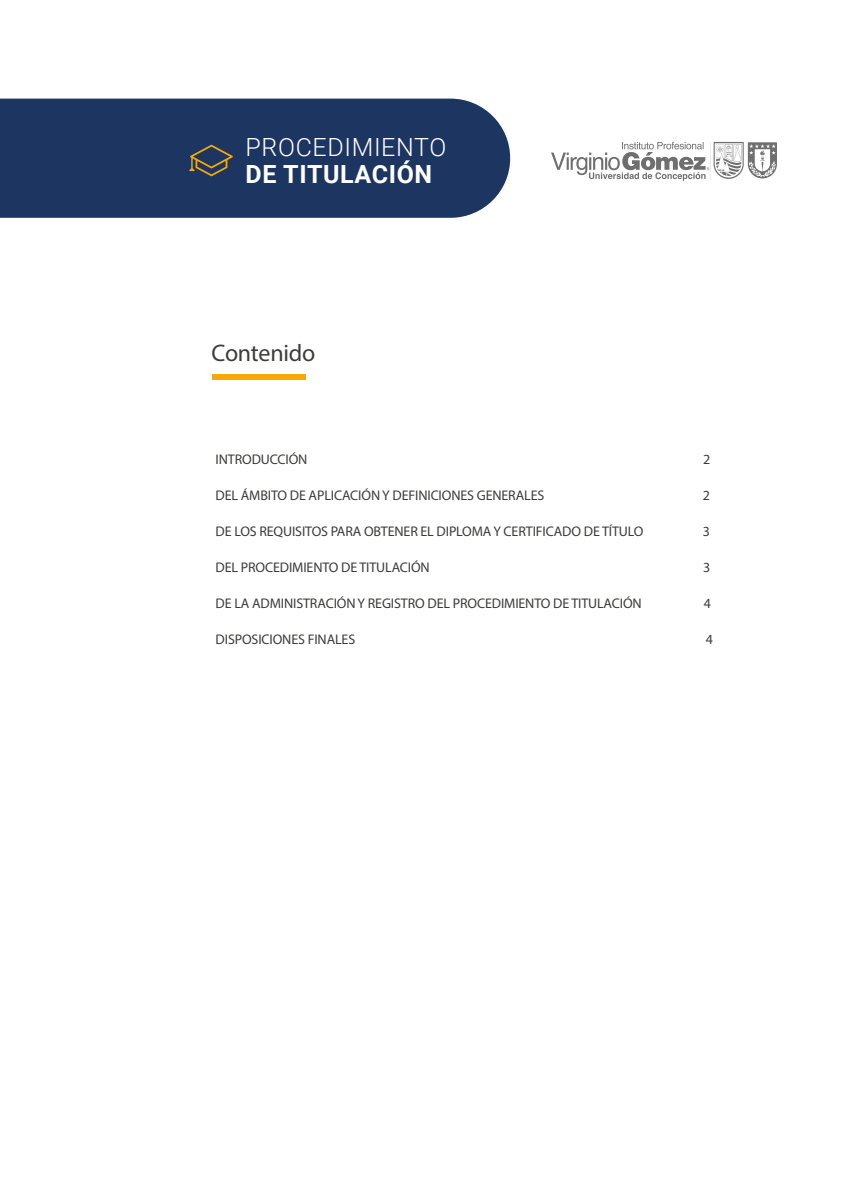
<style>
.page{position:relative;width:851px;height:1191px;background:#fff}
.page>*{position:absolute;margin:0;border:0;box-sizing:border-box;transform-origin:0 0}
.t1{font:300 25px "Roboto";letter-spacing:.025em;color:#fff}
.t2{font:700 25px "Roboto";letter-spacing:.025em;color:#fff}
.t3{font:24px "Myriad Pro";letter-spacing:-.01em;color:#3c3c3b}
.t4{font:14px "Myriad Pro";letter-spacing:-.01em;color:#3c3c3b}
</style>
<div class="page">
<div style="left:0;top:99px;width:510px;height:119px;background:#1c3661"></div>
<svg style="left:551px;top:142px;width:225px;height:39px"></svg>
<div style="left:212px;top:374px;width:94px;height:5px;background:#f7a807"></div>
<svg style="left:189px;top:145px;width:44px;height:31px"></svg>
<h1 class="t1" style="left:245px;top:129px;width:202px">PROCEDIMIENTO</h1>
<h1 class="t2" style="left:245px;top:156px;width:188px">DE TITULACIÓN</h1>
<h2 class="t3" style="left:211px;top:338px;width:105px">Contenido</h2>
<p class="t4" style="left:216px;top:450px;width:93px">INTRODUCCIÓN</p>
<p class="t4" style="left:703px;top:450px;width:9px">2</p>
<p class="t4" style="left:216px;top:486px;width:330px">DEL ÁMBITO DE APLICACIÓN Y DEFINICIONES GENERALES</p>
<p class="t4" style="left:702px;top:486px;width:9px">2</p>
<p class="t4" style="left:216px;top:522px;width:429px">DE LOS REQUISITOS PARA OBTENER EL DIPLOMA Y CERTIFICADO DE TÍTULO</p>
<p class="t4" style="left:702px;top:522px;width:9px">3</p>
<p class="t4" style="left:216px;top:558px;width:216px">DEL PROCEDIMIENTO DE TITULACIÓN</p>
<p class="t4" style="left:703px;top:558px;width:9px">3</p>
<p class="t4" style="left:216px;top:594px;width:427px">DE LA ADMINISTRACIÓN Y REGISTRO DEL PROCEDIMIENTO DE TITULACIÓN</p>
<p class="t4" style="left:703px;top:594px;width:9px">4</p>
<p class="t4" style="left:216px;top:630px;width:141px">DISPOSICIONES FINALES</p>
<p class="t4" style="left:705px;top:630px;width:9px">4</p>
</div>
